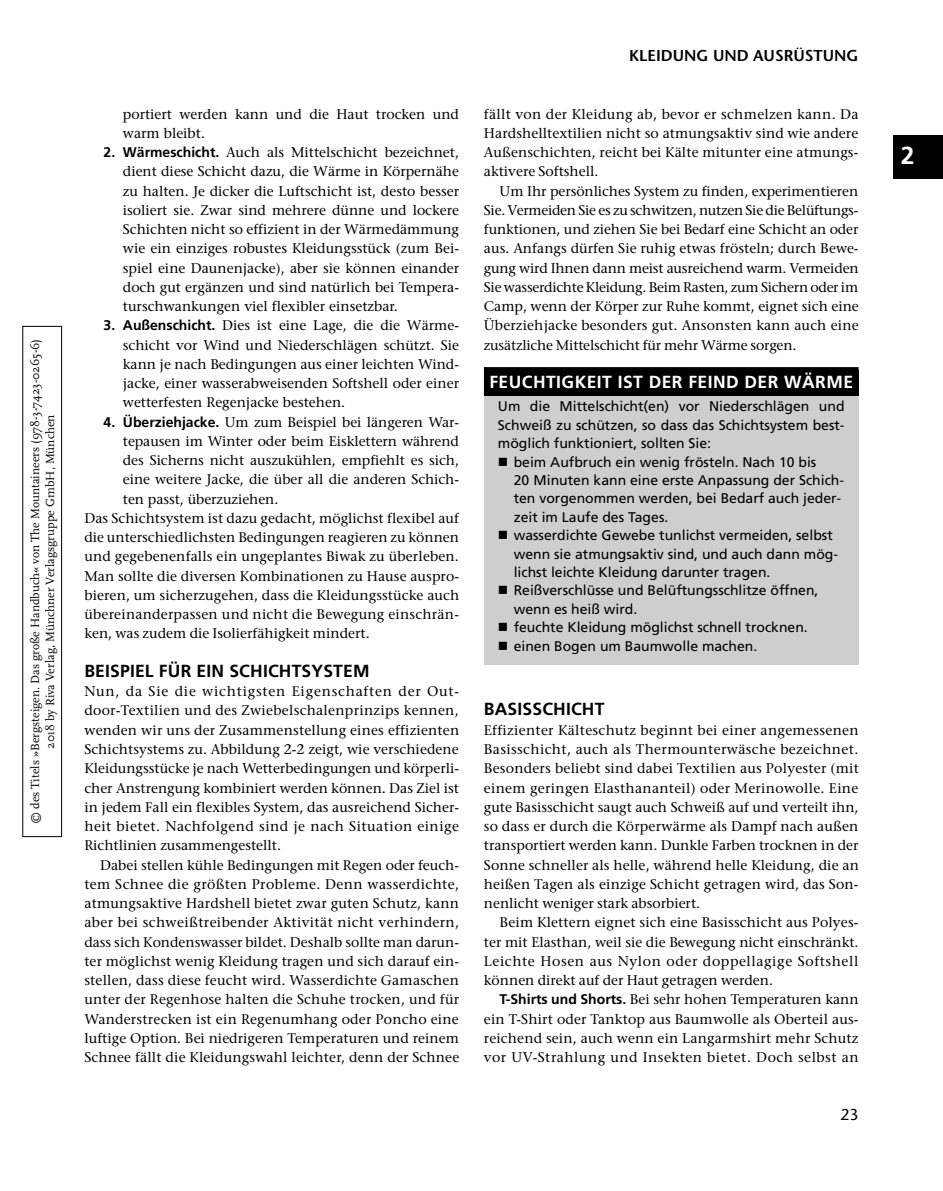
<style>
.page{position:relative;width:943px;height:1191px;background:#fff}
.page>*{position:absolute;margin:0;border:0;box-sizing:border-box;transform-origin:0 0}
.t1{font:700 24.68px "Frutiger LT Std";color:#fff}
._00_h3{font:700 17.5px "Frutiger";letter-spacing:.01em;color:#000}
._01_Kasten_Titel{font:700 17.5px "Frutiger";letter-spacing:.025em;color:#fff}
.t2{font:600 15.75px "Stone Sans";color:#000}
.t3{font:15.75px "Stone Sans";color:#000}
._00_Text{font:14px/19.2px "Stone Serif";color:#000;text-align:justify}
._00_Text_ohne_Einrüc{font:14px/19.2px "Stone Serif";color:#000;text-align:justify}
._01_Kasten_Text{font:14px/18.4px "Frutiger";color:#000}
.t4{font:12.25px/14.9px "Scala Pro";color:#000;text-align:center}
.s1{font-family:"Frutiger";font-weight:700}
</style>
<div class="page">
<div style="left:893px;top:135px;width:50px;height:44px;background:#000"></div>
<div style="left:484px;top:370px;width:374px;height:27px;background:#000"></div>
<div style="left:484px;top:367px;width:374px;height:28px;background:#000"></div>
<div style="left:484px;top:396px;width:374px;height:60px;background:#cecece"></div>
<div style="left:484px;top:451px;width:374px;height:83px;background:#cecece"></div>
<div style="left:484px;top:524px;width:374px;height:66px;background:#cecece"></div>
<div style="left:484px;top:580px;width:374px;height:46px;background:#cecece"></div>
<div style="left:484px;top:616px;width:374px;height:29px;background:#cecece"></div>
<div style="left:484px;top:636px;width:374px;height:28px;background:#cecece"></div>
<div style="left:22px;top:326px;width:40px;height:511px;border:1px solid #000"></div>
<p class="t4" style="left:28px;top:824px;width:487px;rotate:-90deg">© des Titels »Bergsteigen. Das große Handbuch« von The Mountaineers (978-3-7423-0265-6)<br>2018 by Riva Verlag, Münchner Verlagsgruppe GmbH, München</p>
<p class="_00_Text" style="left:123px;top:104px;width:338px">portiert werden kann und die Haut trocken und warm bleibt.</p>
<p class="_00_Text" style="left:123px;top:143px;width:338px;text-indent:-19px"><span class="s1">2. Wärmeschicht.</span> Auch als Mittelschicht bezeichnet, dient diese Schicht dazu, die Wärme in Körpernähe zu halten. Je dicker die Luftschicht ist, desto besser isoliert sie. Zwar sind mehrere dünne und lockere Schichten nicht so effizient in der Wärmedämmung wie ein einziges robustes Kleidungsstück (zum Bei&shy;spiel eine Daunenjacke), aber sie können einander doch gut ergänzen und sind natürlich bei Tempera&shy;turschwankungen viel flexibler einsetzbar.</p>
<p class="_00_Text" style="left:123px;top:316px;width:338px;text-indent:-19px"><span class="s1">3. Außenschicht.</span> Dies ist eine Lage, die die Wärme&shy;schicht vor Wind und Niederschlägen schützt. Sie kann je nach Bedingungen aus einer leichten Wind&shy;jacke, einer wasserabweisenden Softshell oder einer wetterfesten Regenjacke bestehen.</p>
<p class="_00_Text" style="left:123px;top:412px;width:338px;text-indent:-19px"><span class="s1">4. Überziehjacke.</span> Um zum Beispiel bei längeren War&shy;tepausen im Winter oder beim Eisklettern während des Sicherns nicht auszukühlen, empfiehlt es sich, eine weitere Jacke, die über all die anderen Schich&shy;ten passt, überzuziehen.</p>
<p class="_00_Text_ohne_Einrüc" style="left:84px;top:508px;width:376px">Das Schichtsystem ist dazu gedacht, möglichst flexibel auf die unterschiedlichsten Bedingungen reagieren zu können und gegebenenfalls ein ungeplantes Biwak zu überleben.<br>Man sollte die diversen Kombinationen zu Hause auspro&shy;bieren, um sicherzugehen, dass die Kleidungsstücke auch übereinanderpassen und nicht die Bewegung einschrän&shy;ken, was zudem die Isolierfähigkeit mindert.</p>
<p class="_00_h3" style="left:84px;top:660px;width:287px">BEISPIEL FÜR EIN SCHICHTSYSTEM</p>
<p class="_00_Text_ohne_Einrüc" style="left:84px;top:682px;width:376px">Nun, da Sie die wichtigsten Eigenschaften der Out&shy;door-Textilien und des Zwiebelschalenprinzips kennen, wenden wir uns der Zusammenstellung eines effizienten Schichtsystems zu. Abbildung 2-2 zeigt, wie verschiedene Kleidungsstücke je nach Wetterbedingungen und körperli&shy;cher Anstrengung kombiniert werden können. Das Ziel ist in jedem Fall ein flexibles System, das ausreichend Sicher&shy;heit bietet. Nachfolgend sind je nach Situation einige Richtlinien zusammengestellt.</p>
<p class="_00_Text" style="left:84px;top:855px;width:376px;text-indent:16px">Dabei stellen kühle Bedingungen mit Regen oder feuch&shy;tem Schnee die größten Probleme. Denn wasserdichte, atmungsaktive Hardshell bietet zwar guten Schutz, kann aber bei schweißtreibender Aktivität nicht verhindern, dass sich Kondenswasser bildet. Deshalb sollte man darun&shy;ter möglichst wenig Kleidung tragen und sich darauf ein&shy;stellen, dass diese feucht wird. Wasserdichte Gamaschen unter der Regenhose halten die Schuhe trocken, und für Wanderstrecken ist ein Regenumhang oder Poncho eine luftige Option. Bei niedrigeren Temperaturen und reinem Schnee fällt die Kleidungswahl leichter, denn der Schnee</p>
<p class="t2" style="left:629px;top:46px;width:231px">KLEIDUNG UND AUSRÜSTUNG</p>
<p class="_00_Text" style="left:484px;top:104px;width:376px">fällt von der Kleidung ab, bevor er schmelzen kann. Da Hardshelltextilien nicht so atmungsaktiv sind wie andere Außenschichten, reicht bei Kälte mitunter eine atmungs&shy;aktivere Softshell.</p>
<p class="_00_Text" style="left:484px;top:181px;width:376px;text-indent:16px">Um Ihr persönliches System zu finden, experimentieren Sie. Vermeiden Sie es zu schwitzen, nutzen Sie die Belüftungs&shy;funktionen, und ziehen Sie bei Bedarf eine Schicht an oder aus. Anfangs dürfen Sie ruhig etwas frösteln; durch Bewe&shy;gung wird Ihnen dann meist ausreichend warm. Vermeiden Sie wasserdichte Kleidung. Beim Rasten, zum Sichern oder im Camp, wenn der Körper zur Ruhe kommt, eignet sich eine Überziehjacke besonders gut. Ansonsten kann auch eine zusätzliche Mittelschicht für mehr Wärme sorgen.</p>
<p class="_01_Kasten_Titel" style="left:489px;top:372px;width:365px">FEUCHTIGKEIT IST DER FEIND DER WÄRME</p>
<p class="_01_Kasten_Text" style="left:498px;top:397px;width:348px;text-align:justify">Um die Mittelschicht(en) vor Niederschlägen und Schweiß zu schützen, so dass das Schichtsystem best&shy;möglich funktioniert, sollten Sie:</p>
<p class="_01_Kasten_Text" style="left:513px;top:452px;width:332px">beim Aufbruch ein wenig frösteln. Nach 10 bis<br>20 Minuten kann eine erste Anpassung der Schich&shy;ten vorgenommen werden, bei Bedarf auch jeder&shy;zeit im Laufe des Tages.</p>
<p class="_01_Kasten_Text" style="left:513px;top:526px;width:326px">wasserdichte Gewebe tunlichst vermeiden, selbst wenn sie atmungsaktiv sind, und auch dann mög&shy;lichst leichte Kleidung darunter tragen.</p>
<p class="_01_Kasten_Text" style="left:513px;top:581px;width:306px">Reißverschlüsse und Belüftungsschlitze öffnen, wenn es heiß wird.</p>
<p class="_01_Kasten_Text" style="left:513px;top:618px;width:296px">feuchte Kleidung möglichst schnell trocknen.</p>
<p class="_01_Kasten_Text" style="left:513px;top:637px;width:245px">einen Bogen um Baumwolle machen.</p>
<p class="_00_h3" style="left:484px;top:699px;width:122px">BASISSCHICHT</p>
<p class="_00_Text_ohne_Einrüc" style="left:484px;top:720px;width:376px">Effizienter Kälteschutz beginnt bei einer angemessenen Basisschicht, auch als Thermounterwäsche bezeichnet.<br>Besonders beliebt sind dabei Textilien aus Polyester (mit einem geringen Elasthananteil) oder Merinowolle. Eine gute Basisschicht saugt auch Schweiß auf und verteilt ihn, so dass er durch die Körperwärme als Dampf nach außen transportiert werden kann. Dunkle Farben trocknen in der Sonne schneller als helle, während helle Kleidung, die an heißen Tagen als einzige Schicht getragen wird, das Son&shy;nenlicht weniger stark absorbiert.</p>
<p class="_00_Text" style="left:484px;top:913px;width:376px;text-indent:16px">Beim Klettern eignet sich eine Basisschicht aus Polyes&shy;ter mit Elasthan, weil sie die Bewegung nicht einschränkt.<br>Leichte Hosen aus Nylon oder doppellagige Softshell können direkt auf der Haut getragen werden.</p>
<p class="_00_Text" style="left:484px;top:990px;width:376px;text-indent:16px"><span class="s1">T-Shirts und Shorts.</span> Bei sehr hohen Temperaturen kann ein T-Shirt oder Tanktop aus Baumwolle als Oberteil aus&shy;reichend sein, auch wenn ein Langarmshirt mehr Schutz vor UV-Strahlung und Insekten bietet. Doch selbst an</p>
<p class="t3" style="left:840px;top:1105px;width:20px">23</p>
<h1 class="t1" style="left:900px;top:141px;width:15px">2</h1>
</div>
